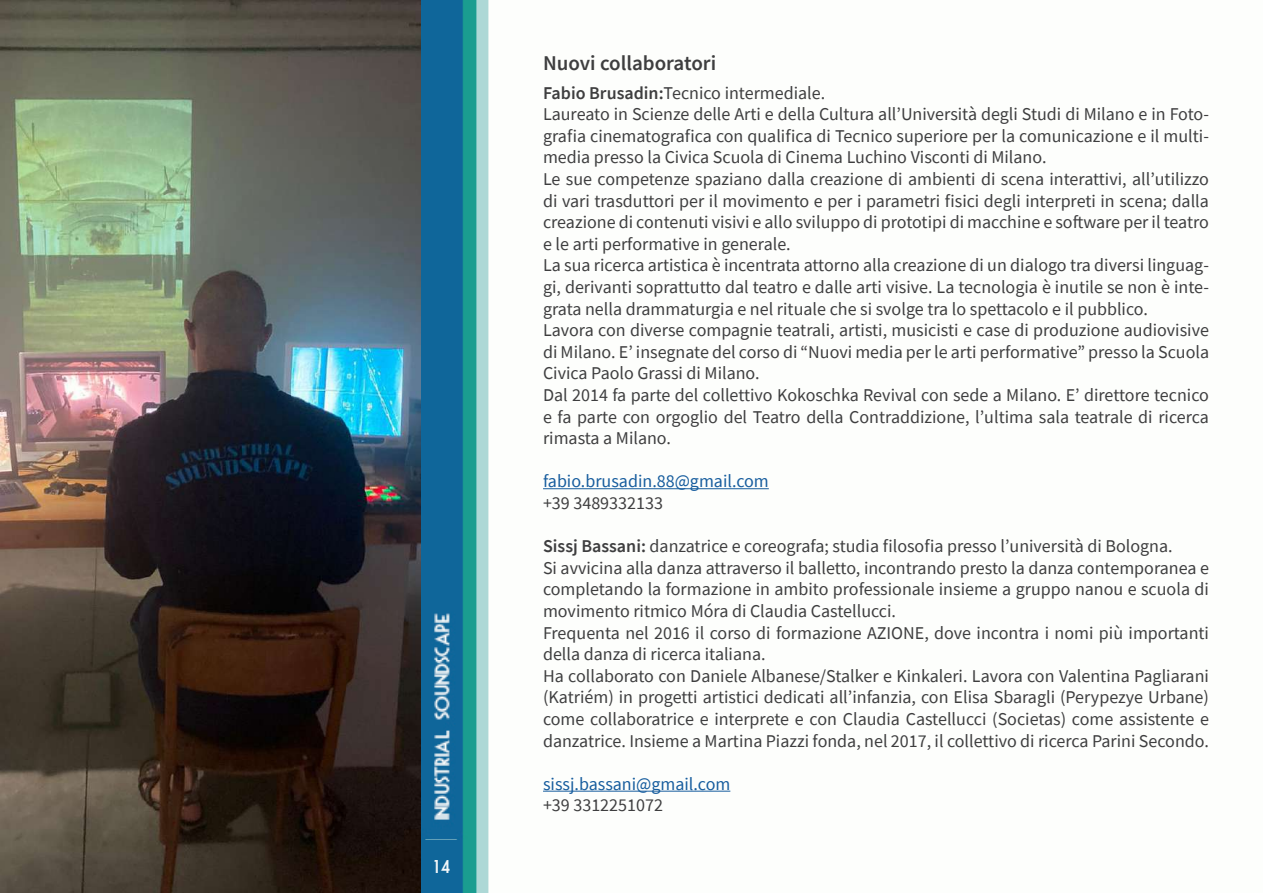
<style>
.page{position:relative;width:1263px;height:893px;background:#fff}
.page>*{position:absolute;margin:0;border:0;box-sizing:border-box;transform-origin:0 0}
.t1{font:600 21px "Source Sans Pro";color:#3e3e3f}
.t2{font:18px/21.6px "Source Sans Pro";color:#3e3e3f}
.t3{font:18px "Source Sans Pro";color:#175d9e}
.t4{font:18px "Mouse Deco";color:#f2f6f8}
.s1{font-weight:600}
</style>
<div class="page">
<img style="left:421px;top:0;width:348px;height:893px">
<img style="left:0;top:0;width:421px;height:893px">
<hr style="left:543px;top:488px;width:226px;height:1px;background:#175d9e">
<hr style="left:543px;top:791px;width:187px;height:1px;background:#175d9e">
<p class="t4" style="left:433px;top:858px;width:20px">14</p>
<p class="t1" style="left:543px;top:49px;width:175px">Nuovi collaboratori</p>
<p class="t2" style="left:543px;top:82px;width:667px"><span class="s1">Fabio Brusadin:</span>Tecnico intermediale.<br>Laureato in Scienze delle Arti e della Cultura all’Università degli Studi di Milano e in Foto&shy;grafia cinematografica con qualifica di Tecnico superiore per la comunicazione e il multi&shy;media presso la Civica Scuola di Cinema Luchino Visconti di Milano.<br>Le sue competenze spaziano dalla creazione di ambienti di scena interattivi, all’utilizzo di vari trasduttori per il movimento e per i parametri fisici degli interpreti in scena; dalla creazione di contenuti visivi e allo sviluppo di prototipi di macchine e software per il teatro e le arti performative in generale.<br>La sua ricerca artistica è incentrata attorno alla creazione di un dialogo tra diversi linguag&shy;gi, derivanti soprattutto dal teatro e dalle arti visive. La tecnologia è inutile se non è inte&shy;grata nella drammaturgia e nel rituale che si svolge tra lo spettacolo e il pubblico.<br>Lavora con diverse compagnie teatrali, artisti, musicisti e case di produzione audiovisive di Milano. E’ insegnate del corso di “Nuovi media per le arti performative” presso la Scuola Civica Paolo Grassi di Milano.<br>Dal 2014 fa parte del collettivo Kokoschka Revival con sede a Milano. E’ direttore tecnico e fa parte con orgoglio del Teatro della Contraddizione, l’ultima sala teatrale di ricerca rimasta a Milano.</p>
<p class="t3" style="left:543px;top:470px;width:227px">fabio.brusadin.88@gmail.com</p>
<p class="t2" style="left:543px;top:492px;width:121px">+39 3489332133</p>
<p class="t2" style="left:543px;top:535px;width:667px"><span class="s1">Sissj Bassani:</span> danzatrice e coreografa; studia filosofia presso l’università di Bologna.<br>Si avvicina alla danza attraverso il balletto, incontrando presto la danza contemporanea e completando la formazione in ambito professionale insieme a gruppo nanou e scuola di movimento ritmico Móra di Claudia Castellucci.<br>Frequenta nel 2016 il corso di formazione AZIONE, dove incontra i nomi più importanti della danza di ricerca italiana.<br>Ha collaborato con Daniele Albanese/Stalker e Kinkaleri. Lavora con Valentina Pagliarani (Katriém) in progetti artistici dedicati all’infanzia, con Elisa Sbaragli (Perypezye Urbane) come collaboratrice e interprete e con Claudia Castellucci (Societas) come assistente e danzatrice. Insieme a Martina Piazzi fonda, nel 2017, il collettivo di ricerca Parini Secondo.</p>
<p class="t3" style="left:543px;top:772px;width:189px">sissj.bassani@gmail.com</p>
<p class="t2" style="left:543px;top:794px;width:121px">+39 3312251072</p>
</div>
